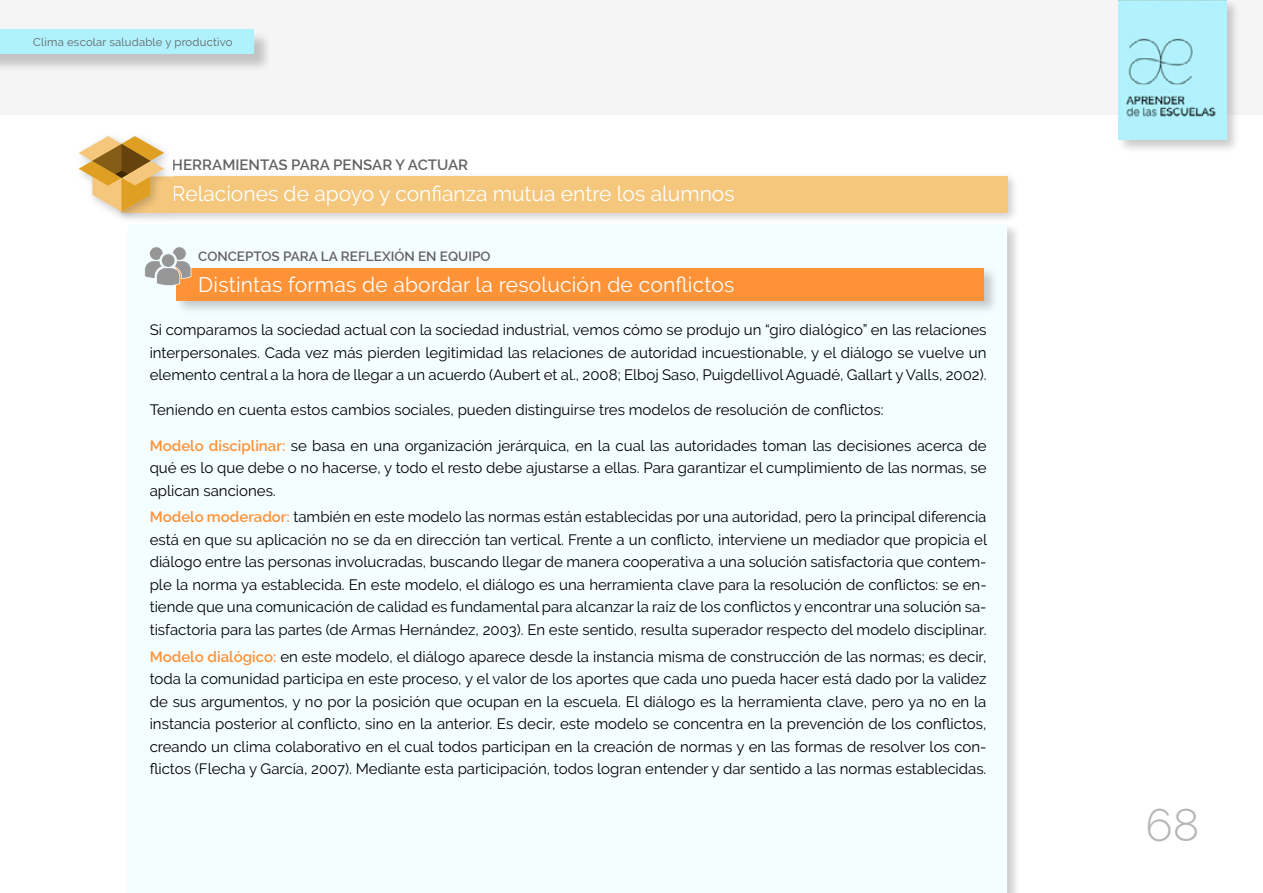
<style>
.page{position:relative;width:1263px;height:893px;background:#fff}
.page>*{position:absolute;margin:0;border:0;box-sizing:border-box;transform-origin:0 0}
.t1{font:300 45px "Raleway";color:#b6b6b6}
.t2{font:21px "Raleway";color:#fff}
.t3{font:15px/22.5px "Raleway";color:#000;text-align:justify}
.t4{font:600 15px "Raleway";color:#636262}
.t5{font:600 13.5px "Raleway";color:#636262}
.t6{font:11.25px "Raleway";letter-spacing:.02em;color:#636262}
.s1{font-weight:600;color:#fe9237}
</style>
<div class="page">
<div style="left:1px;top:1px;width:1262px;height:114px;background:#f6f5f5"></div>
<img style="left:1118px;top:0;width:118px;height:150px">
<img style="left:1118px;top:1px;width:118px;height:114px">
<img style="left:1119px;top:1px;width:107px;height:138px">
<div style="left:121px;top:177px;width:887px;height:36px;background:#f5c77d"></div>
<img style="left:121px;top:177px;width:53px;height:36px">
<svg style="left:79px;top:136px;width:85px;height:76px"></svg>
<div style="left:128px;top:224px;width:879px;height:669px;background:#f4fdff"></div>
<img style="left:176px;top:271px;width:818px;height:39px">
<div style="left:176px;top:268px;width:808px;height:32px;background:#fe9237"></div>
<svg style="left:144px;top:247px;width:47px;height:39px"></svg>
<img style="left:0;top:32px;width:267px;height:40px">
<div style="left:0;top:29px;width:253px;height:25px;background:#aff2fe"></div>
<p class="t6" style="left:33px;top:36px;width:201px">Clima escolar saludable y productivo</p>
<p class="t4" style="left:172px;top:157px;width:298px">HERRAMIENTAS PARA PENSAR Y ACTUAR</p>
<h2 class="t2" style="left:172px;top:182px;width:564px">Relaciones de apoyo y confianza mutua entre los alumnos</h2>
<p class="t5" style="left:198px;top:248px;width:294px">CONCEPTOS PARA LA REFLEXIÓN EN EQUIPO</p>
<h2 class="t2" style="left:198px;top:273px;width:537px">Distintas formas de abordar la resolución de conflictos</h2>
<p class="t3" style="left:150px;top:319px;width:838px">Si comparamos la sociedad actual con la sociedad industrial, vemos cómo se produjo un “giro dialógico” en las relaciones interpersonales. Cada vez más pierden legitimidad las relaciones de autoridad incuestionable, y el diálogo se vuelve un elemento central a la hora de llegar a un acuerdo (Aubert et al., 2008; Elboj Saso, Puigdellivol Aguadé, Gallart y Valls, 2002).</p>
<p class="t3" style="left:150px;top:399px;width:735px">Teniendo en cuenta estos cambios sociales, pueden distinguirse tres modelos de resolución de conflictos:</p>
<p class="t3" style="left:150px;top:434px;width:838px"><span class="s1">Modelo disciplinar:</span> se basa en una organización jerárquica, en la cual las autoridades toman las decisiones acerca de qué es lo que debe o no hacerse, y todo el resto debe ajustarse a ellas. Para garantizar el cumplimiento de las normas, se aplican sanciones.</p>
<p class="t3" style="left:150px;top:506px;width:839px"><span class="s1">Modelo moderador:</span> también en este modelo las normas están establecidas por una autoridad, pero la principal diferencia está en que su aplicación no se da en dirección tan vertical. Frente a un conflicto, interviene un mediador que propicia el diálogo entre las personas involucradas, buscando llegar de manera cooperativa a una solución satisfactoria que contem&shy;ple la norma ya establecida. En este modelo, el diálogo es una herramienta clave para la resolución de conflictos: se en&shy;tiende que una comunicación de calidad es fundamental para alcanzar la raíz de los conflictos y encontrar una solución sa&shy;tisfactoria para las partes (de Armas Hernández, 2003). En este sentido, resulta superador respecto del modelo disciplinar.</p>
<p class="t3" style="left:150px;top:645px;width:838px"><span class="s1">Modelo dialógico:</span> en este modelo, el diálogo aparece desde la instancia misma de construcción de las normas; es decir, toda la comunidad participa en este proceso, y el valor de los aportes que cada uno pueda hacer está dado por la validez de sus argumentos, y no por la posición que ocupan en la escuela. El diálogo es la herramienta clave, pero ya no en la instancia posterior al conflicto, sino en la anterior. Es decir, este modelo se concentra en la prevención de los conflictos, creando un clima colaborativo en el cual todos participan en la creación de normas y en las formas de resolver los con&shy;flictos (Flecha y García, 2007). Mediante esta participación, todos logran entender y dar sentido a las normas establecidas.</p>
<h1 class="t1" style="left:1145px;top:798px;width:55px">68</h1>
</div>
